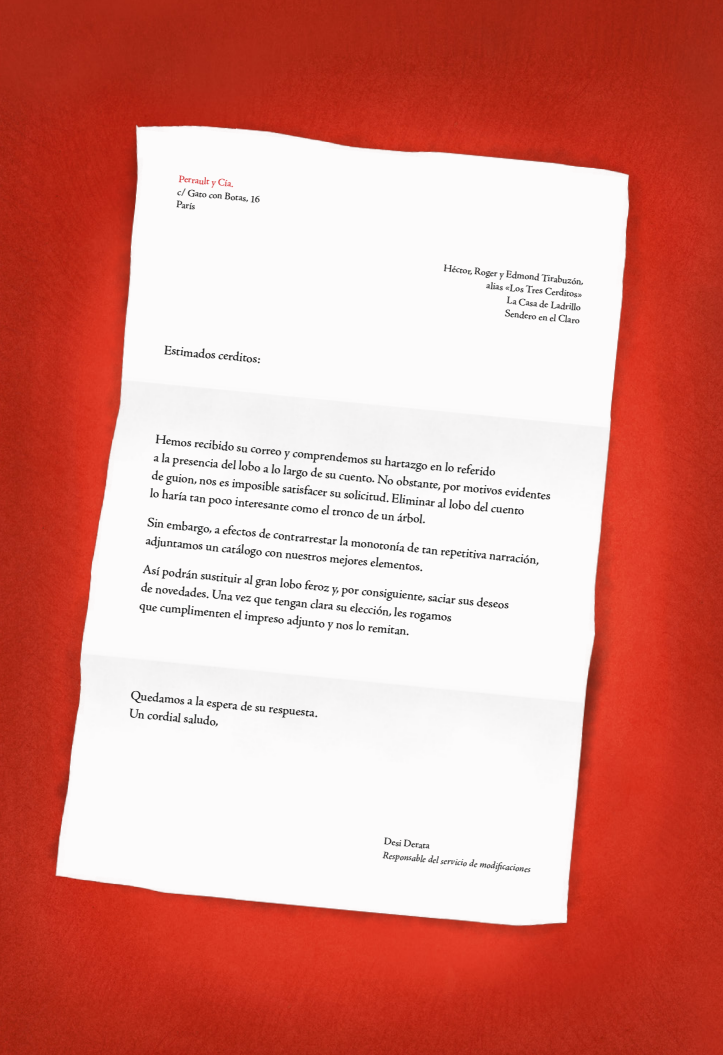
<style>
.page{position:relative;width:723px;height:1055px;background:#fff}
.page>*{position:absolute;margin:0;border:0;box-sizing:border-box;transform-origin:0 0}
.t1{font:13px/18.1px "Adobe Jenson Pro";color:#000}
.t2{font:10px/12.8px "Adobe Jenson Pro";color:#000;text-align:right}
.t3{font:italic 10px "Adobe Jenson Pro";color:#000}
.t4{font:10px "Adobe Jenson Pro";color:#ce1417}
</style>
<div class="page">
<img style="left:0;top:0;width:723px;height:1054px">
<img style="left:0;top:1015px;width:16px;height:39px">
<p class="t4" style="left:179px;top:173px;width:57px;rotate:6deg">Perrault y Cía.</p>
<p class="t2" style="left:178px;top:185px;width:84px;rotate:6deg">c/ Gato con Botas, 16</p>
<p class="t2" style="left:177px;top:198px;width:21px;rotate:6deg">París</p>
<p class="t1" style="left:165px;top:340px;width:98px;rotate:6deg">Estimados cerditos:</p>
<p class="t2" style="left:445px;top:261px;width:142px;rotate:6deg">Héctor, Roger y Edmond Tirabuzón, alias «Los Tres Cerditos»</p>
<p class="t2" style="left:507px;top:294px;width:76px;rotate:6deg">La Casa de Ladrillo</p>
<p class="t2" style="left:506px;top:307px;width:77px;rotate:6deg">Sendero en el Claro</p>
<p class="t1" style="left:157px;top:429px;width:400px;rotate:6deg">Hemos recibido su correo y comprendemos su hartazgo en lo referido<br>a la presencia del lobo a lo largo de su cuento. No obstante, por motivos evidentes de guion, nos es imposible satisfacer su solicitud. Eliminar al lobo del cuento<br>lo haría tan poco interesante como el tronco de un árbol.</p>
<p class="t1" style="left:149px;top:511px;width:395px;line-height:18.4px;rotate:6deg">Sin embargo, a efectos de contrarrestar la monotonía de tan repetitiva narración, adjuntamos un catálogo con nuestros mejores elementos.</p>
<p class="t1" style="left:144px;top:559px;width:369px;rotate:6deg">Así podrán sustituir al gran lobo feroz y, por consiguiente, saciar sus deseos de novedades. Una vez que tengan clara su elección, les rogamos<br>que cumplimenten el impreso adjunto y nos lo remitan.</p>
<p class="t1" style="left:132px;top:685px;width:189px;rotate:6deg">Quedamos a la espera de su respuesta.</p>
<p class="t1" style="left:130px;top:703px;width:91px;rotate:6deg">Un cordial saludo,</p>
<p class="t2" style="left:385px;top:835px;width:47px;rotate:6deg">Desi Derata</p>
<p class="t3" style="left:384px;top:848px;width:150px;rotate:6deg">Responsable del servicio de modifi caciones</p>
</div>
